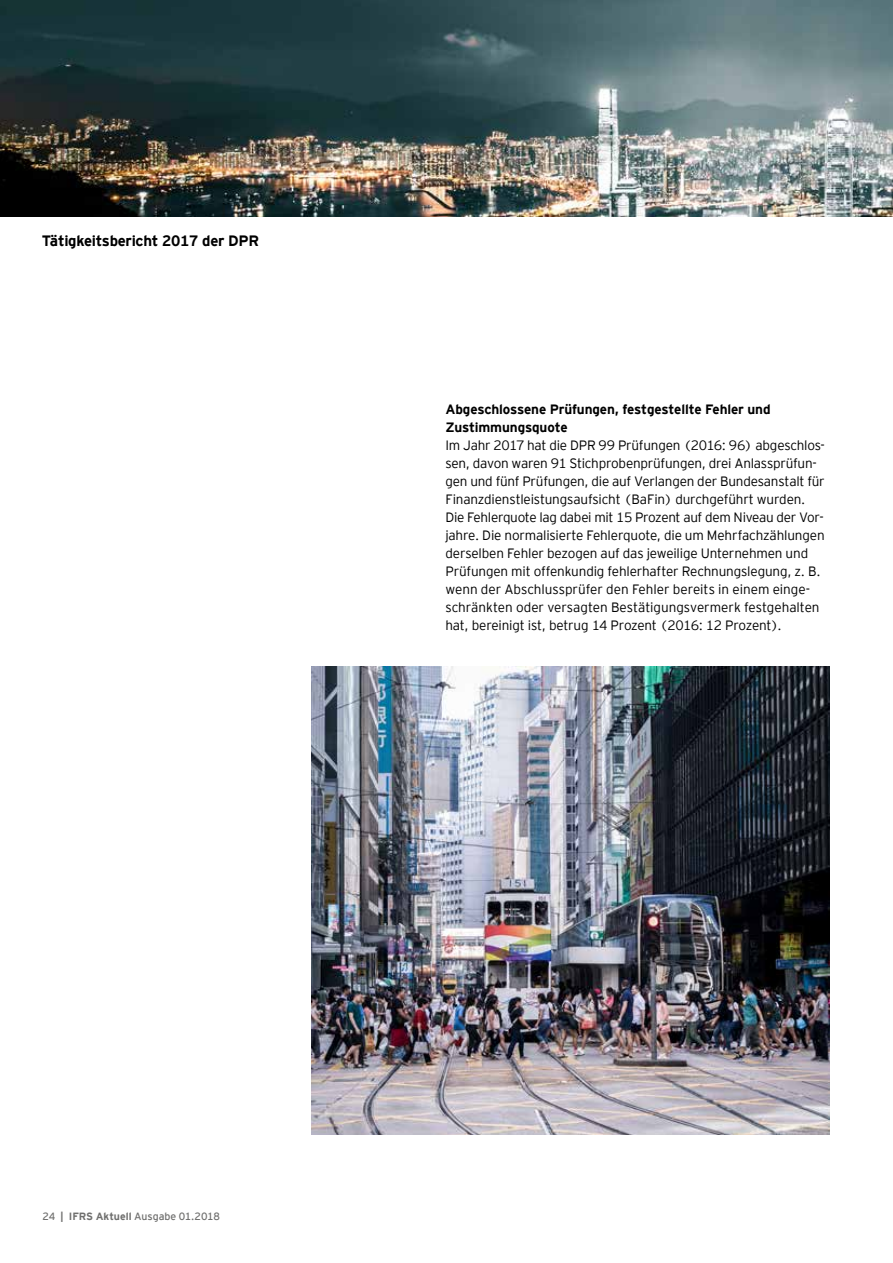
<style>
.page{position:relative;width:893px;height:1263px;background:#fff}
.page>*{position:absolute;margin:0;border:0;box-sizing:border-box;transform-origin:0 0}
.t1{font:700 15px "EY Interstate";letter-spacing:-.02em;color:#000}
.t2{font:300 13.5px/18px "EY Interstate";letter-spacing:-.015em;color:#000}
.t3{font:700 13.5px/18px "EY Interstate";letter-spacing:-.01em;color:#000}
.t4{font:10.5px "EY Interstate";letter-spacing:-.01em;color:#6f6f6e}
.s1{font-weight:700}
</style>
<div class="page">
<img style="left:0;top:0;width:893px;height:216px">
<img style="left:311px;top:666px;width:518px;height:468px">
<p class="t1" style="left:42px;top:232px;width:219px">Tätigkeitsbericht 2017 der DPR</p>
<p class="t3" style="left:445px;top:400px;width:327px">Abgeschlossene Prüfungen, festgestellte Fehler und<br>Zustimmungsquote</p>
<p class="t2" style="left:445px;top:436px;width:381px">Im Jahr 2017 hat die DPR 99 Prüfungen (2016: 96) abgeschlos&shy;sen, davon waren 91 Stichprobenprüfungen, drei Anlassprüfun&shy;gen und fünf Prüfungen, die auf Verlangen der Bundesanstalt für Finanzdienstleistungsaufsicht (BaFin) durchgeführt wurden.<br>Die Fehlerquote lag dabei mit 15 Prozent auf dem Niveau der Vor&shy;jahre. Die normalisierte Fehlerquote, die um Mehrfachzählungen derselben Fehler bezogen auf das jeweilige Unternehmen und Prüfungen mit offenkundig fehlerhafter Rechnungslegung, z. B. wenn der Abschlussprüfer den Fehler bereits in einem einge&shy;schränkten oder versagten Bestätigungsvermerk festgehalten hat, bereinigt ist, betrug 14 Prozent (2016: 12 Prozent).</p>
<p class="t4" style="left:43px;top:1211px;width:179px">24 <span class="s1">| IFRS Aktuell</span> Ausgabe 01.2018</p>
</div>
